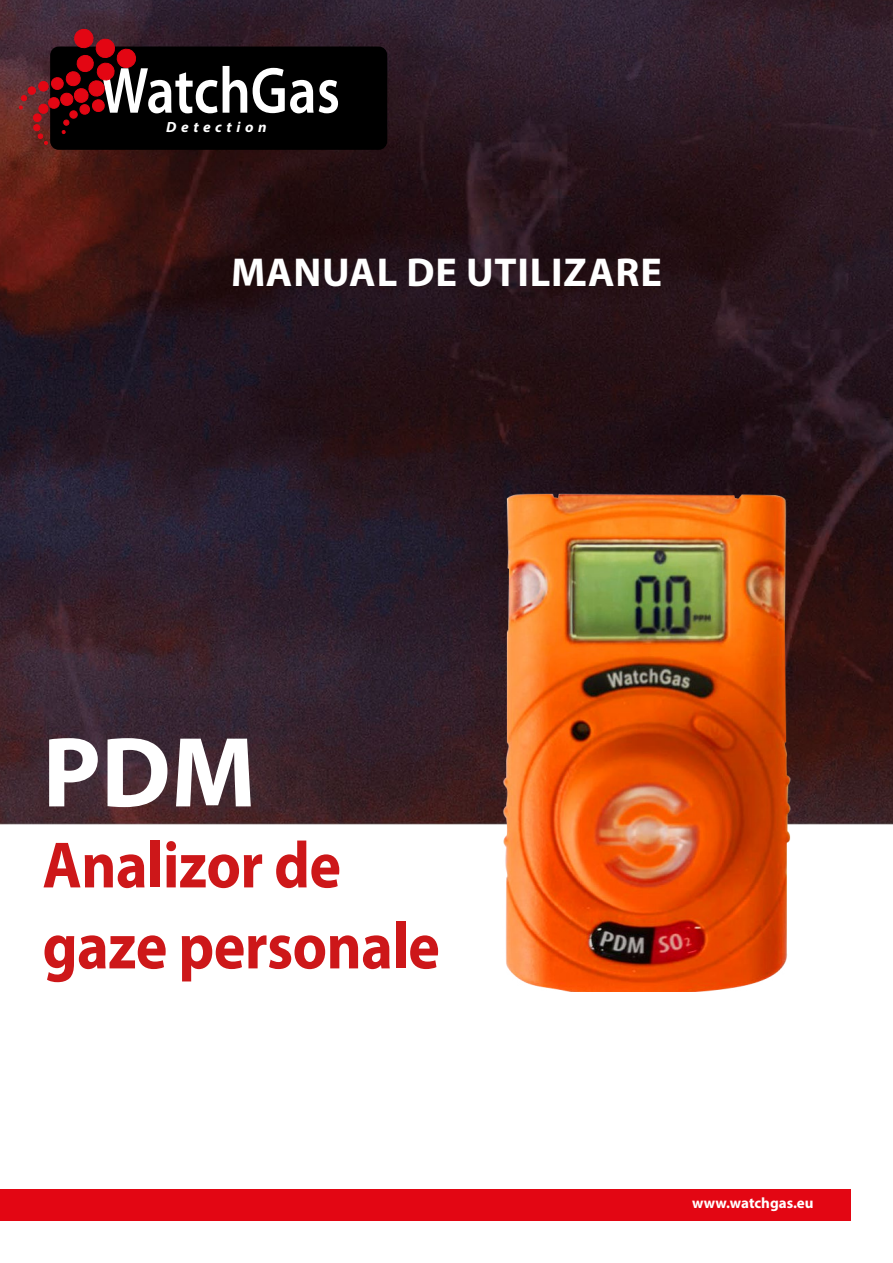
<style>
.page{position:relative;width:893px;height:1263px;background:#fff}
.page>*{position:absolute;margin:0;border:0;box-sizing:border-box;transform-origin:0 0}
.t1{font:700 100.5px "Myriad Pro";color:#fff}
.t2{font:700 66px/81px "Myriad Pro";letter-spacing:-.01em;color:#cd1719;scale:.91 1}
.t3{font:700 40.5px "Myriad Pro";letter-spacing:.02em;color:#fff}
.t4{font:700 15px "Myriad Pro";color:#fff}
.t5{font:italic 700 14.85px "Myriad Pro";letter-spacing:.3em;color:#fff}
</style>
<div class="page">
<img style="left:0;top:0;width:893px;height:1221px">
<div style="left:0;top:1189px;width:850px;height:31px;background:#e30613"></div>
<svg style="left:19px;top:28px;width:368px;height:122px;background:#341f22"></svg>
<img style="left:471px;top:470px;width:362px;height:522px">
<p class="t5" style="left:166px;top:118px;width:102px">Detection</p>
<p class="t3" style="left:231px;top:245px;width:432px">MANUAL DE UTILIZARE</p>
<h1 class="t1" style="left:43px;top:707px;width:215px">PDM</h1>
<p class="t2" style="left:43px;top:822px;width:438px">Analizor de gaze personale</p>
<p class="t4" style="left:692px;top:1193px;width:123px">www.watchgas.eu</p>
</div>
